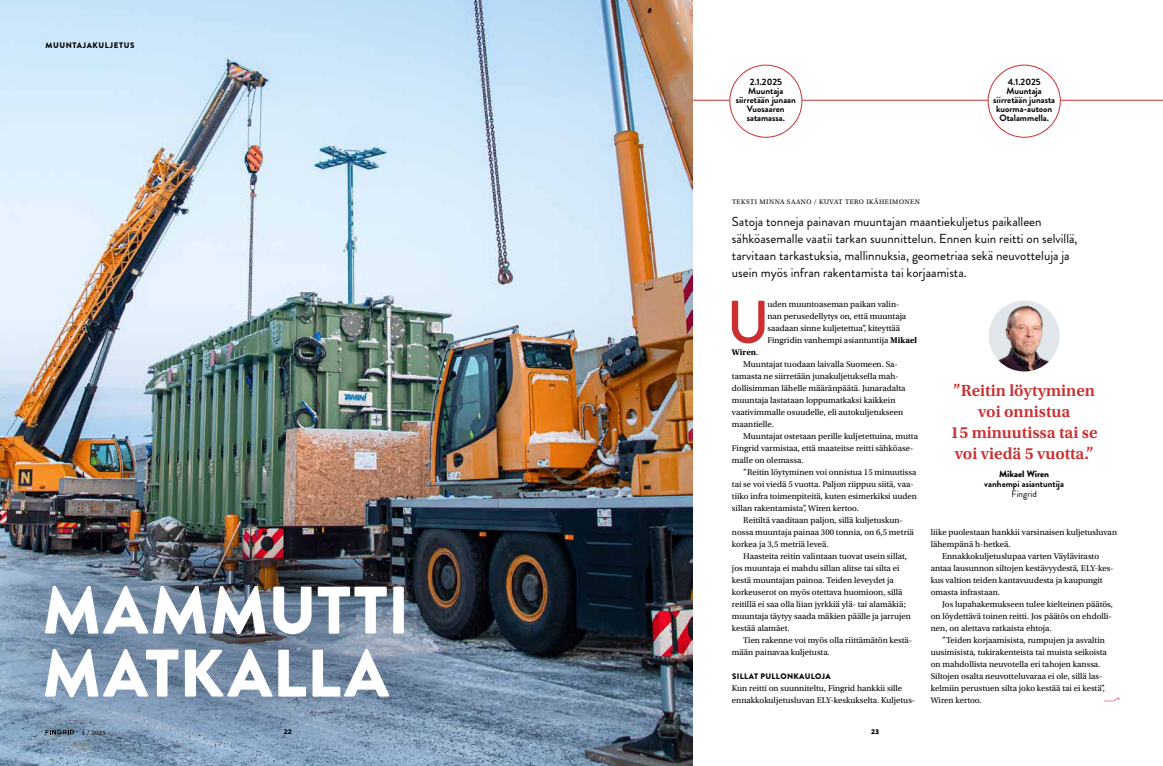
<style>
.page{position:relative;width:1163px;height:766px;background:#fff}
.page>*{position:absolute;margin:0;border:0;box-sizing:border-box;transform-origin:0 0}
.t1{font:900 67px/63px "Brandon Grotesque";letter-spacing:.01em;color:#fff}
.t2{font:500 60.1px "Brandon Grotesque";color:#cd2f30}
.t3{font:600 17px/21px "Utopia Std";color:#cd2f30;text-align:center}
.t4{font:13px/17px "Brandon Grotesque";color:#000}
.t5{font:700 9.2px/9px "Brandon Grotesque";color:#000;text-align:center}
.t6{font:900 9.2px "Brandon Grotesque";color:#000}
.t7{font:9.2px "Brandon Grotesque";color:#000}
.t8{font:8.8px/12px "Utopia Std";color:#000}
.t9{font:700 8.8px "Utopia Std";color:#000}
.t10{font:900 8px "Brandon Grotesque";letter-spacing:.04em;color:#000}
.t11{font:900 8px "Brandon Grotesque";letter-spacing:.07em;color:#000}
.t12{font:900 7.5px "Source Sans Pro";color:#000}
.t13{font:7px "Utopia Std";letter-spacing:.07em;color:#000}
.s1{font-weight:700}
.s2{font-weight:400}
</style>
<div class="page">
<hr style="left:0;top:100px;width:1162px;height:1px;background:#cd2f30">
<img style="left:0;top:0;width:692px;height:765px">
<svg style="left:1104px;top:697px;width:15px;height:4px"></svg>
<img style="left:988px;top:300px;width:71px;height:71px;border-radius:35px">
<img style="left:0;top:516px;width:457px;height:241px">
<div style="left:729px;top:65px;width:72px;height:72px;background:#fff;border-radius:50%"></div>
<div style="left:729px;top:65px;width:73px;height:72px;border:1px solid #cd2f30;border-radius:50%"></div>
<div style="left:987px;top:65px;width:73px;height:72px;background:#fff;border-radius:50%"></div>
<div style="left:987px;top:65px;width:73px;height:72px;border:1px solid #cd2f30;border-radius:50%"></div>
<svg style="left:45px;top:729px;width:29px;height:5px"></svg>
<p class="t11" style="left:45px;top:40px;width:90px">MUUNTAJAKULJETUS</p>
<h1 class="t1" style="left:42px;top:579px;width:369px">MAMMUTTI<br>MATKALLA</h1>
<p class="t5" style="left:735px;top:77px;width:62px">2.1.2025<br>Muuntaja siirretään junaan<br>Vuosaaren satamassa.</p>
<p class="t5" style="left:993px;top:77px;width:63px">4.1.2025<br>Muuntaja siirretään junasta kuorma-autoon<br>Otalammella.</p>
<p class="t13" style="left:732px;top:197px;width:189px">TEKSTI MINNA SAANO / KUVAT TERO IKÄHEIMONEN</p>
<p class="t4" style="left:731px;top:213px;width:347px">Satoja tonneja painavan muuntajan maantiekuljetus paikalleen sähköasemalle vaatii tarkan suunnittelun. Ennen kuin reitti on selvillä, tarvitaan tarkastuksia, mallinnuksia, geometriaa sekä neuvotteluja ja usein myös infran rakentamista tai korjaamista.</p>
<h2 class="t2" style="left:726px;top:280px;width:45px">U</h2>
<p class="t8" style="left:767px;top:298px;width:151px">uden muuntoaseman paikan valin-<br>nan perusedellytys on, että muuntaja saadaan sinne kuljetettua”, kiteyttää Fingridin vanhempi asiantuntija <span class="s1">Mikael</span></p>
<p class="t9" style="left:731px;top:347px;width:28px">Wiren<span class="s2">.</span></p>
<p class="t8" style="left:743px;top:358px;width:156px">Muuntajat tuodaan laivalla Suomeen. Sa-</p>
<p class="t8" style="left:731px;top:370px;width:168px">tamasta ne siirretään junakuljetuksella mah-</p>
<p class="t8" style="left:731px;top:382px;width:175px">dollisimman lähelle määränpäätä. Junaradalta</p>
<p class="t8" style="left:731px;top:394px;width:165px">muuntaja lastataan loppumatkaksi kaikkein</p>
<p class="t8" style="left:731px;top:406px;width:173px">vaativimmalle osuudelle, eli autokuljetukseen</p>
<p class="t8" style="left:731px;top:418px;width:43px">maantielle.</p>
<p class="t8" style="left:743px;top:430px;width:176px">Muuntajat ostetaan perille kuljetettuina, mutta</p>
<p class="t8" style="left:731px;top:442px;width:183px">Fingrid varmistaa, että maateitse reitti sähköase-</p>
<p class="t8" style="left:731px;top:454px;width:73px">malle on olemassa.</p>
<p class="t8" style="left:743px;top:466px;width:175px">”Reitin löytyminen voi onnistua 15 minuutissa</p>
<p class="t8" style="left:731px;top:478px;width:183px">tai se voi viedä 5 vuotta. Paljon riippuu siitä, vaa-</p>
<p class="t8" style="left:731px;top:490px;width:186px">tiiko infra toimenpiteitä, kuten esimerkiksi uuden</p>
<p class="t8" style="left:731px;top:502px;width:128px">sillan rakentamista”, Wiren kertoo.</p>
<p class="t8" style="left:743px;top:514px;width:161px">Reitiltä vaaditaan paljon, sillä kuljetuskun-</p>
<p class="t8" style="left:731px;top:526px;width:183px">nossa muuntaja painaa 300 tonnia, on 6,5 metriä</p>
<p class="t8" style="left:731px;top:538px;width:98px">korkea ja 3,5 metriä leveä.</p>
<p class="t8" style="left:743px;top:550px;width:165px">Haasteita reitin valintaan tuovat usein sillat,</p>
<p class="t8" style="left:731px;top:562px;width:169px">jos muuntaja ei mahdu sillan alitse tai silta ei</p>
<p class="t8" style="left:731px;top:574px;width:163px">kestä muuntajan painoa. Teiden leveydet ja</p>
<p class="t8" style="left:731px;top:586px;width:172px">korkeuserot on myös otettava huomioon, sillä</p>
<p class="t8" style="left:731px;top:598px;width:175px">reitillä ei saa olla liian jyrkkiä ylä- tai alamäkiä;</p>
<p class="t8" style="left:731px;top:610px;width:180px">muuntaja täytyy saada mäkien päälle ja jarrujen</p>
<p class="t8" style="left:731px;top:622px;width:59px">kestää alamäet.</p>
<p class="t8" style="left:743px;top:634px;width:170px">Tien rakenne voi myös olla riittämätön kestä-</p>
<p class="t8" style="left:731px;top:646px;width:99px">mään painavaa kuljetusta.</p>
<p class="t10" style="left:732px;top:670px;width:100px">SILLAT PULLONKAULOJA</p>
<p class="t8" style="left:731px;top:682px;width:185px">Kun reitti on suunniteltu, Fingrid hankkii sille ennakkokuljetusluvan ELY-keskukselta. Kuljetus-</p>
<h3 class="t3" style="left:950px;top:380px;width:149px">”Reitin löytyminen voi onnistua<br>15 minuutissa tai se voi viedä 5 vuotta.”</h3>
<p class="t6" style="left:999px;top:467px;width:51px">Mikael Wiren</p>
<p class="t5" style="left:984px;top:480px;width:81px">vanhempi asiantuntija</p>
<p class="t7" style="left:1011px;top:488px;width:27px">Fingrid</p>
<p class="t8" style="left:930px;top:526px;width:188px">liike puolestaan hankkii varsinaisen kuljetusluvan</p>
<p class="t8" style="left:930px;top:538px;width:81px">lähempänä h-hetkeä.</p>
<p class="t8" style="left:941px;top:550px;width:158px">Ennakkokuljetuslupaa varten Väylävirasto</p>
<p class="t8" style="left:930px;top:562px;width:184px">antaa lausunnon siltojen kestävyydestä, ELY-kes-</p>
<p class="t8" style="left:930px;top:574px;width:173px">kus valtion teiden kantavuudesta ja kaupungit</p>
<p class="t8" style="left:930px;top:586px;width:71px">omasta infrastaan.</p>
<p class="t8" style="left:941px;top:598px;width:172px">Jos lupahakemukseen tulee kielteinen päätös,</p>
<p class="t8" style="left:930px;top:610px;width:182px">on löydettävä toinen reitti. Jos päätös on ehdolli-</p>
<p class="t8" style="left:930px;top:622px;width:122px">nen, on alettava ratkaista ehtoja.</p>
<p class="t8" style="left:941px;top:634px;width:164px">”Teiden korjaamisista, rumpujen ja asvaltin</p>
<p class="t8" style="left:930px;top:646px;width:178px">uusimisista, tukirakenteista tai muista seikoista</p>
<p class="t8" style="left:930px;top:658px;width:171px">on mahdollista neuvotella eri tahojen kanssa.</p>
<p class="t8" style="left:930px;top:670px;width:173px">Siltojen osalta neuvotteluvaraa ei ole, sillä las-</p>
<p class="t8" style="left:930px;top:682px;width:176px">kelmiin perustuen silta joko kestää tai ei kestä”,</p>
<p class="t8" style="left:930px;top:694px;width:52px">Wiren kertoo.</p>
<p class="t13" style="left:82px;top:728px;width:25px">1 / 2025</p>
<p class="t12" style="left:284px;top:726px;width:10px">22</p>
<p class="t12" style="left:870px;top:726px;width:10px">23</p>
</div>
